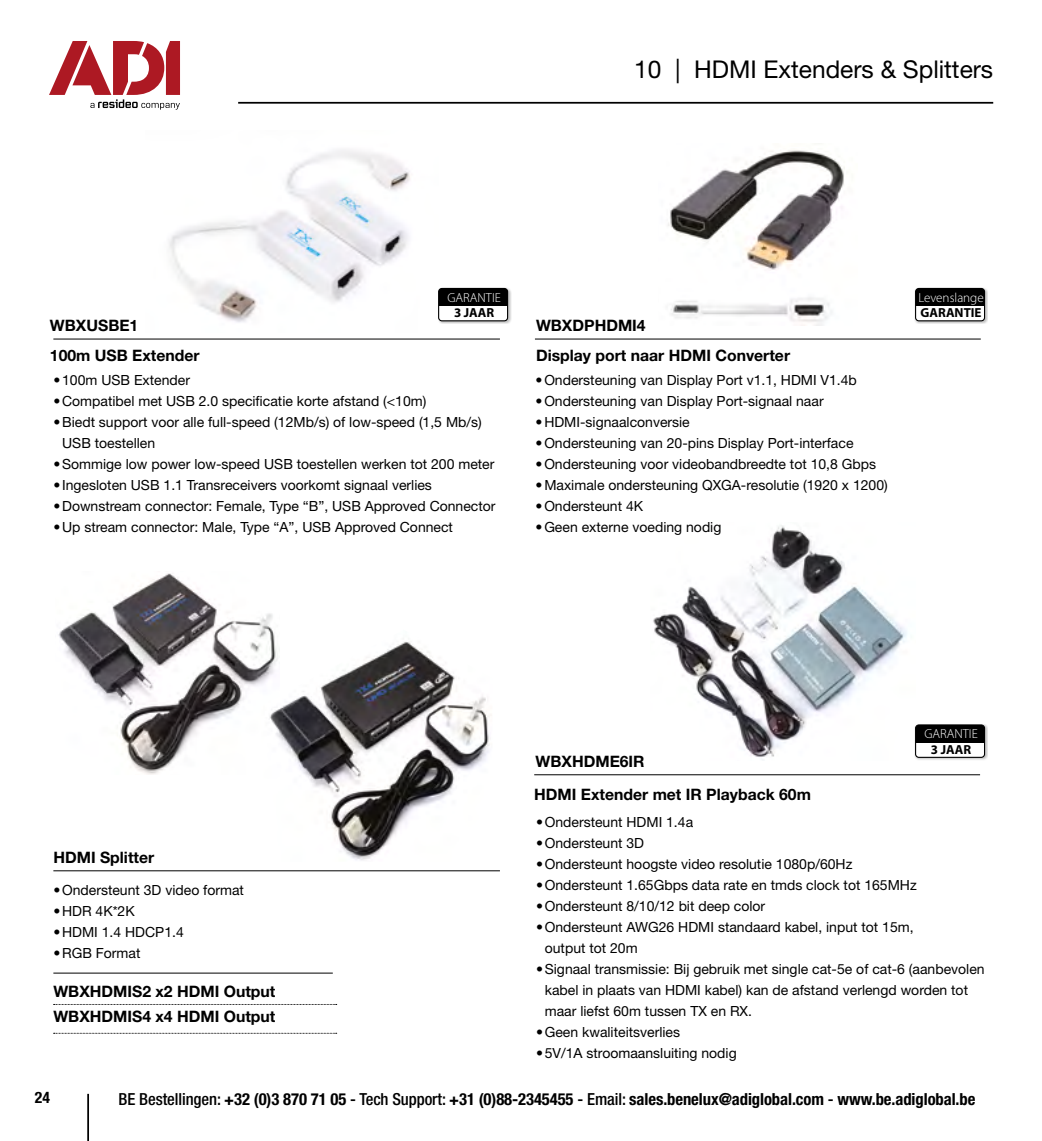
<style>
.page{position:relative;width:1042px;height:1141px;background:#fff}
.page>*{position:absolute;margin:0;border:0;box-sizing:border-box;transform-origin:0 0}
.t1{font:24.5px "Helvetica Neue LT Std";color:#000}
.t2{font:700 condensed 16.62px "Helvetica Neue LT Std";letter-spacing:-.005em;color:#000}
.t3{font:700 15.75px/24.5px "Helvetica Neue LT Std";color:#000}
.t4{font:700 condensed 15.75px "Helvetica Neue LT Std";color:#000}
.t5{font:14px/21px "Helvetica Neue LT Std";color:#000}
.t6{font:300 13.12px "Myriad Pro";color:#fff}
.t7{font:700 13.12px "Myriad Pro";color:#000}
.s1{font-weight:500}
</style>
<div class="page">
<svg style="left:49px;top:41px;width:131px;height:69px"></svg>
<hr style="left:238px;top:102px;width:755px;height:2px;background:#000">
<hr style="left:87px;top:1094px;width:2px;height:47px;background:#000">
<img style="left:653px;top:525px;width:262px;height:235px">
<hr style="left:53px;top:339px;width:447px;height:1px;background:#000">
<hr style="left:535px;top:339px;width:446px;height:1px;background:#000">
<hr style="left:534px;top:774px;width:446px;height:1px;background:#000">
<svg style="left:54px;top:1004px;width:283px;height:1px"></svg>
<svg style="left:54px;top:1033px;width:283px;height:1px"></svg>
<hr style="left:53px;top:870px;width:447px;height:1px;background:#000">
<img style="left:58px;top:573px;width:215px;height:202px">
<img style="left:260px;top:630px;width:231px;height:231px">
<img style="left:169px;top:149px;width:241px;height:174px">
<img style="left:668px;top:150px;width:177px;height:175px">
<hr style="left:53px;top:973px;width:280px;height:1px;background:#000">
<div style="left:915px;top:724px;width:73px;height:36px;background:#000;opacity:.27"></div>
<div style="left:915px;top:725px;width:69px;height:32px;background:#000;border-radius:3px"></div>
<div style="left:915px;top:743px;width:69px;height:14px;background:#fff"></div>
<div style="left:915px;top:724px;width:70px;height:34px;border:1px solid #000;border-radius:3px"></div>
<div style="left:438px;top:287px;width:73px;height:37px;background:#000;opacity:.27"></div>
<div style="left:439px;top:288px;width:68px;height:33px;background:#000;border-radius:3px"></div>
<div style="left:439px;top:306px;width:68px;height:15px;background:#fff"></div>
<div style="left:438px;top:288px;width:70px;height:33px;border:1px solid #000;border-radius:3px"></div>
<div style="left:915px;top:287px;width:73px;height:37px;background:#000;opacity:.27"></div>
<div style="left:915px;top:288px;width:69px;height:33px;background:#000;border-radius:3px"></div>
<div style="left:915px;top:306px;width:69px;height:15px;background:#fff"></div>
<div style="left:915px;top:288px;width:70px;height:33px;border:1px solid #000;border-radius:3px"></div>
<h1 class="t1" style="left:634px;top:55px;width:360px">10 | HDMI Extenders &amp; Splitters</h1>
<p class="t6" style="left:447px;top:290px;width:55px">GARANTIE</p>
<p class="t7" style="left:454px;top:304px;width:42px">3 JAAR</p>
<p class="t3" style="left:50px;top:313px;width:90px">WBXUSBE1</p>
<p class="t3" style="left:536px;top:313px;width:111px">WBXDPHDMI4</p>
<p class="t3" style="left:50px;top:343px;width:151px">100m USB Extender</p>
<p class="t3" style="left:536px;top:343px;width:256px">Display port naar HDMI Converter</p>
<p class="t5" style="left:53px;top:370px;width:138px">•100m USB Extender</p>
<p class="t5" style="left:53px;top:391px;width:374px">•Compatibel met USB 2.0 specificatie korte afstand (&lt;10m)</p>
<p class="t5" style="left:62px;top:412px;width:421px;text-indent:-9px">•Biedt support voor alle full-speed (12Mb/s) of low-speed (1,5 Mb/s)<br>USB toestellen</p>
<p class="t5" style="left:53px;top:454px;width:442px">•Sommige low power low-speed USB toestellen werken tot 200 meter</p>
<p class="t5" style="left:53px;top:475px;width:380px">• Ingesloten USB 1.1 Transreceivers voorkomt signaal verlies</p>
<p class="t5" style="left:53px;top:496px;width:444px">•Downstream connector: Female, Type “B”, USB Approved Connector</p>
<p class="t5" style="left:53px;top:517px;width:401px">•Up stream connector: Male, Type “A”, USB Approved Connect</p>
<p class="t5" style="left:535px;top:369px;width:323px">•Ondersteuning van Display Port v1.1, HDMI V1.4b</p>
<p class="t5" style="left:535px;top:390px;width:290px">•Ondersteuning van Display Port-signaal naar</p>
<p class="t5" style="left:535px;top:411px;width:156px">•HDMI-signaalconversie</p>
<p class="t5" style="left:535px;top:432px;width:319px">•Ondersteuning van 20-pins Display Port-interface</p>
<p class="t5" style="left:535px;top:453px;width:342px">•Ondersteuning voor videobandbreedte tot 10,8 Gbps</p>
<p class="t5" style="left:535px;top:474px;width:354px">•Maximale ondersteuning QXGA-resolutie (1920 x 1200)</p>
<p class="t5" style="left:535px;top:495px;width:109px">•Ondersteunt 4K</p>
<p class="t5" style="left:535px;top:516px;width:187px">•Geen externe voeding nodig</p>
<p class="t6" style="left:918px;top:290px;width:67px">Levenslange</p>
<p class="t7" style="left:920px;top:304px;width:63px">GARANTIE</p>
<p class="t3" style="left:535px;top:748px;width:111px">WBXHDME6IR</p>
<p class="t3" style="left:534px;top:782px;width:278px">HDMI Extender met IR Playback 60m</p>
<p class="t6" style="left:924px;top:727px;width:55px">GARANTIE</p>
<p class="t7" style="left:931px;top:741px;width:42px">3 JAAR</p>
<p class="t3" style="left:53px;top:844px;width:102px">HDMI Splitter</p>
<p class="t5" style="left:53px;top:879px;width:192px">•Ondersteunt 3D video format</p>
<p class="t5" style="left:53px;top:900px;width:83px">•HDR 4K*2K</p>
<p class="t5" style="left:53px;top:921px;width:132px">•HDMI 1.4 HDCP1.4</p>
<p class="t5" style="left:53px;top:942px;width:89px">•RGB Format</p>
<p class="t3" style="left:53px;top:979px;width:223px">WBXHDMIS2 x2 HDMI Output<br>WBXHDMIS4 x4 HDMI Output</p>
<p class="t5" style="left:536px;top:812px;width:159px">•Ondersteunt HDMI 1.4a</p>
<p class="t5" style="left:536px;top:833px;width:110px">•Ondersteunt 3D</p>
<p class="t5" style="left:536px;top:854px;width:318px">•Ondersteunt hoogste video resolutie 1080p/60Hz</p>
<p class="t5" style="left:536px;top:875px;width:382px">•Ondersteunt 1.65Gbps data rate en tmds clock tot 165MHz</p>
<p class="t5" style="left:536px;top:896px;width:231px">•Ondersteunt 8/10/12 bit deep color</p>
<p class="t5" style="left:545px;top:917px;width:370px;text-indent:-9px">•Ondersteunt AWG26 HDMI standaard kabel, input tot 15m, output tot 20m</p>
<p class="t5" style="left:545px;top:959px;width:441px;text-indent:-9px">•Signaal transmissie: Bij gebruik met single cat-5e of cat-6 (aanbevolen kabel in plaats van HDMI kabel) kan de afstand verlengd worden tot maar liefst 60m tussen TX en RX.</p>
<p class="t5" style="left:536px;top:1022px;width:146px">•Geen kwaliteitsverlies</p>
<p class="t5" style="left:536px;top:1043px;width:202px">•5V/1A stroomaansluiting nodig</p>
<p class="t4" style="left:35px;top:1088px;width:17px">24</p>
<p class="t2" style="left:119px;top:1089px;width:858px"><span class="s1">BE Bestellingen:</span> +32 (0)3 870 71 05 <span class="s1">- Tech Support:</span> +31 (0)88-2345455 <span class="s1">- Email:</span> sales.benelux@adiglobal.com <span class="s1">-</span> www.be.adiglobal.be</p>
</div>
